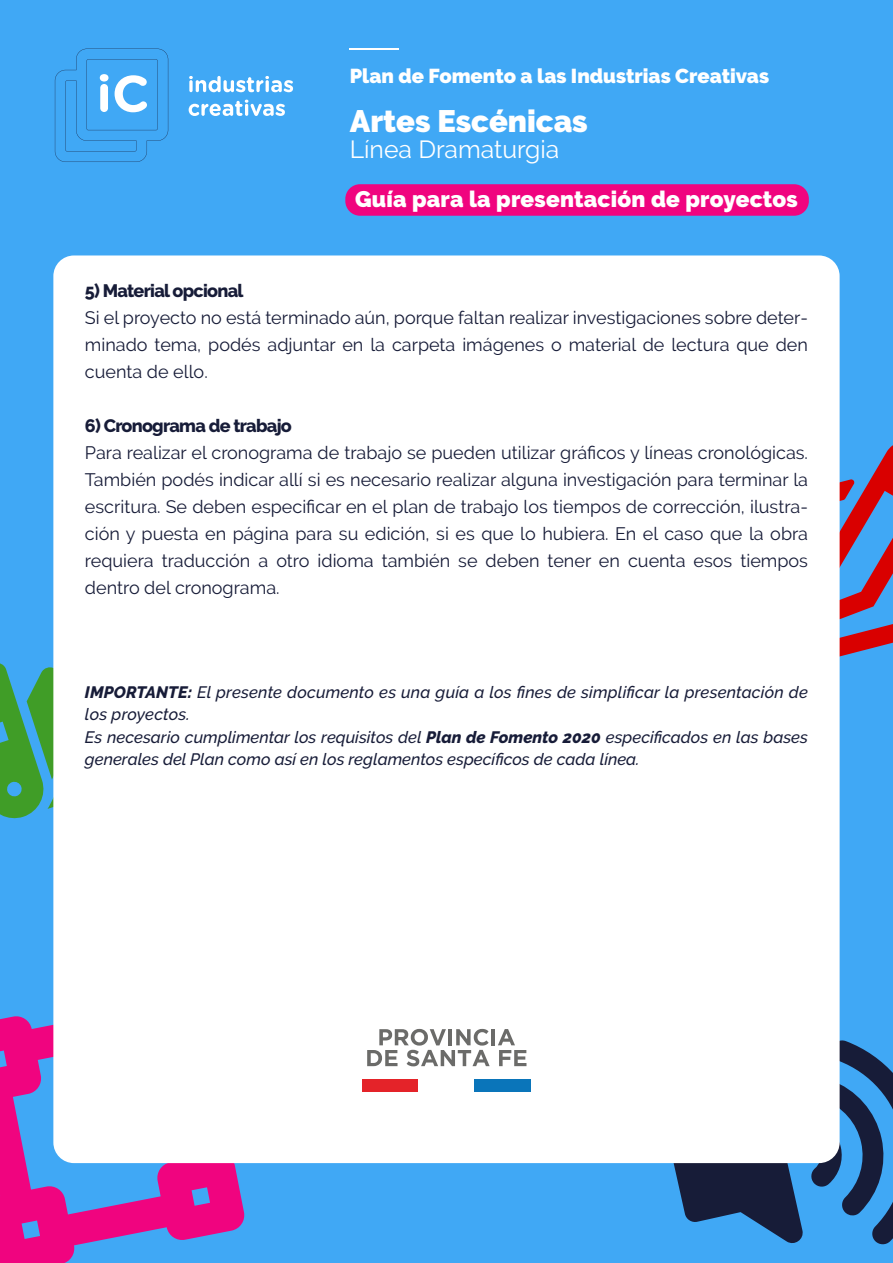
<style>
.page{position:relative;width:893px;height:1263px;background:#40a8f5}
.page>*{position:absolute;margin:0;border:0;box-sizing:border-box;transform-origin:0 0}
.t1{font:900 30.9px "Raleway";color:#fff}
.t2{font:24.75px "Raleway";color:#fff}
.t3{font:900 22.5px "Raleway";letter-spacing:.01em;color:#fff}
.t4{font:900 20.1px "Raleway";color:#fff}
.t5{font:18px/27px "Raleway";color:#171c38;text-align:justify}
.t6{font:800 18px "Raleway";letter-spacing:-.04em;color:#171c38}
.t7{font:italic 500 16.5px/22.5px "Raleway";color:#171c38}
.s1{font-weight:800}
</style>
<div class="page">
<svg style="left:840px;top:445px;width:53px;height:212px"></svg>
<svg style="left:0;top:663px;width:53px;height:156px"></svg>
<svg style="left:0;top:1016px;width:246px;height:247px;fill:#f0047f"></svg>
<svg style="left:670px;top:1040px;width:223px;height:205px"></svg>
<div style="left:345px;top:184px;width:464px;height:32px;background:#f0047f;border-radius:15px"></div>
<div style="left:53px;top:255px;width:787px;height:908px;background:#fff;border-radius:21px"></div>
<svg style="left:189px;top:76px;width:104px;height:16px"></svg>
<svg style="left:189px;top:100px;width:96px;height:16px"></svg>
<svg style="left:55px;top:49px;width:113px;height:113px"></svg>
<hr style="left:350px;top:49px;width:49px;height:1px;background:#fff">
<div style="left:362px;top:1080px;width:56px;height:12px;background:#e42329"></div>
<div style="left:475px;top:1080px;width:56px;height:12px;background:#0a75ba"></div>
<hr style="left:492px;top:1029px;width:3px;height:16px;background:#6b6b69">
<svg style="left:367px;top:1029px;width:123px;height:37px"></svg>
<svg style="left:498px;top:1029px;width:28px;height:37px"></svg>
<p class="t4" style="left:350px;top:64px;width:421px">Plan de Fomento a las Industrias Creativas</p>
<h1 class="t1" style="left:350px;top:104px;width:239px">Artes Escénicas</h1>
<h2 class="t2" style="left:350px;top:135px;width:211px">Línea Dramaturgia</h2>
<p class="t3" style="left:355px;top:186px;width:444px">Guía para la presentación de proyectos</p>
<p class="t6" style="left:85px;top:281px;width:160px">5) Material opcional</p>
<p class="t5" style="left:85px;top:304px;width:724px">Si el proyecto no está terminado aún, porque faltan realizar investigaciones sobre deter&shy;minado tema, podés adjuntar en la carpeta imágenes o material de lectura que den cuenta de ello.</p>
<p class="t6" style="left:85px;top:416px;width:208px">6) Cronograma de trabajo</p>
<p class="t5" style="left:85px;top:439px;width:725px">Para realizar el cronograma de trabajo se pueden utilizar gráficos y líneas cronológicas.<br>También podés indicar allí si es necesario realizar alguna investigación para terminar la escritura. Se deben especificar en el plan de trabajo los tiempos de corrección, ilustra&shy;ción y puesta en página para su edición, si es que lo hubiera. En el caso que la obra requiera traducción a otro idioma también se deben tener en cuenta esos tiempos dentro del cronograma.</p>
<p class="t7" style="left:85px;top:681px;width:725px"><span class="s1">IMPORTANTE:</span> El presente documento es una guía a los fines de simplificar la presentación de los proyectos.<br>Es necesario cumplimentar los requisitos del <span class="s1">Plan de Fomento 2020</span> especificados en las bases generales del Plan como así en los reglamentos específicos de cada línea.</p>
</div>
